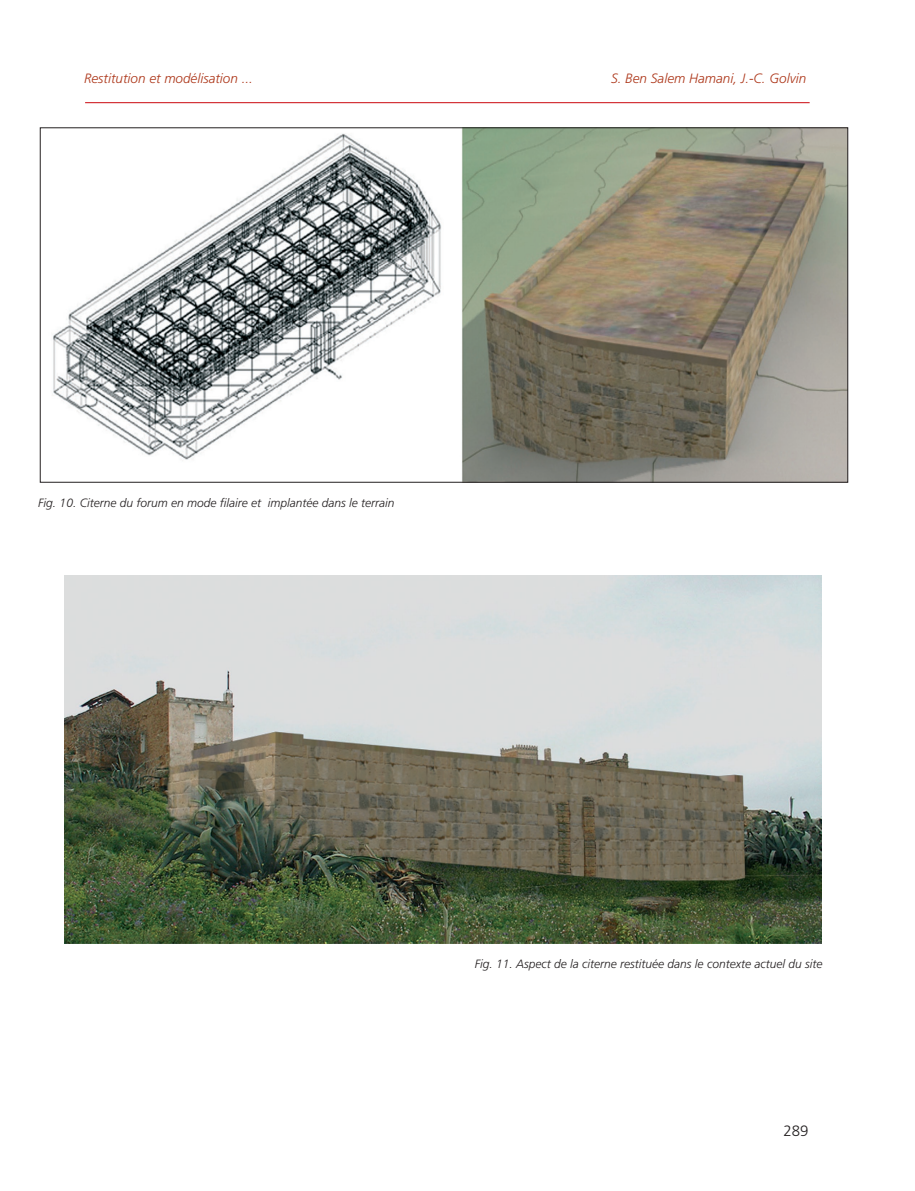
<style>
.page{position:relative;width:915px;height:1191px;background:#fff}
.page>*{position:absolute;margin:0;border:0;box-sizing:border-box;transform-origin:0 0}
.t1{font:300 15px "Frutiger";color:#231f20}
.t2{font:italic 300 13.5px "Frutiger";color:#ad371a}
.légende{font:italic 300 12px "Frutiger";color:#231f20}
</style>
<div class="page">
<hr style="left:85px;top:102px;width:724px;height:1px;background:#d1232a">
<img style="left:52px;top:130px;width:793px;height:350px">
<img style="left:65px;top:576px;width:755px;height:367px">
<p class="t2" style="left:84px;top:70px;width:170px">Restitution et modélisation ...</p>
<p class="t2" style="left:610px;top:70px;width:197px">S. Ben Salem Hamani, J.-C. Golvin</p>
<p class="légende" style="left:38px;top:495px;width:358px">Fig. 10. Citerne du forum en mode filaire et implantée dans le terrain</p>
<p class="légende" style="left:474px;top:957px;width:349px">Fig. 11. Aspect de la citerne restituée dans le contexte actuel du site</p>
<p class="t1" style="left:783px;top:1122px;width:27px">289</p>
</div>
